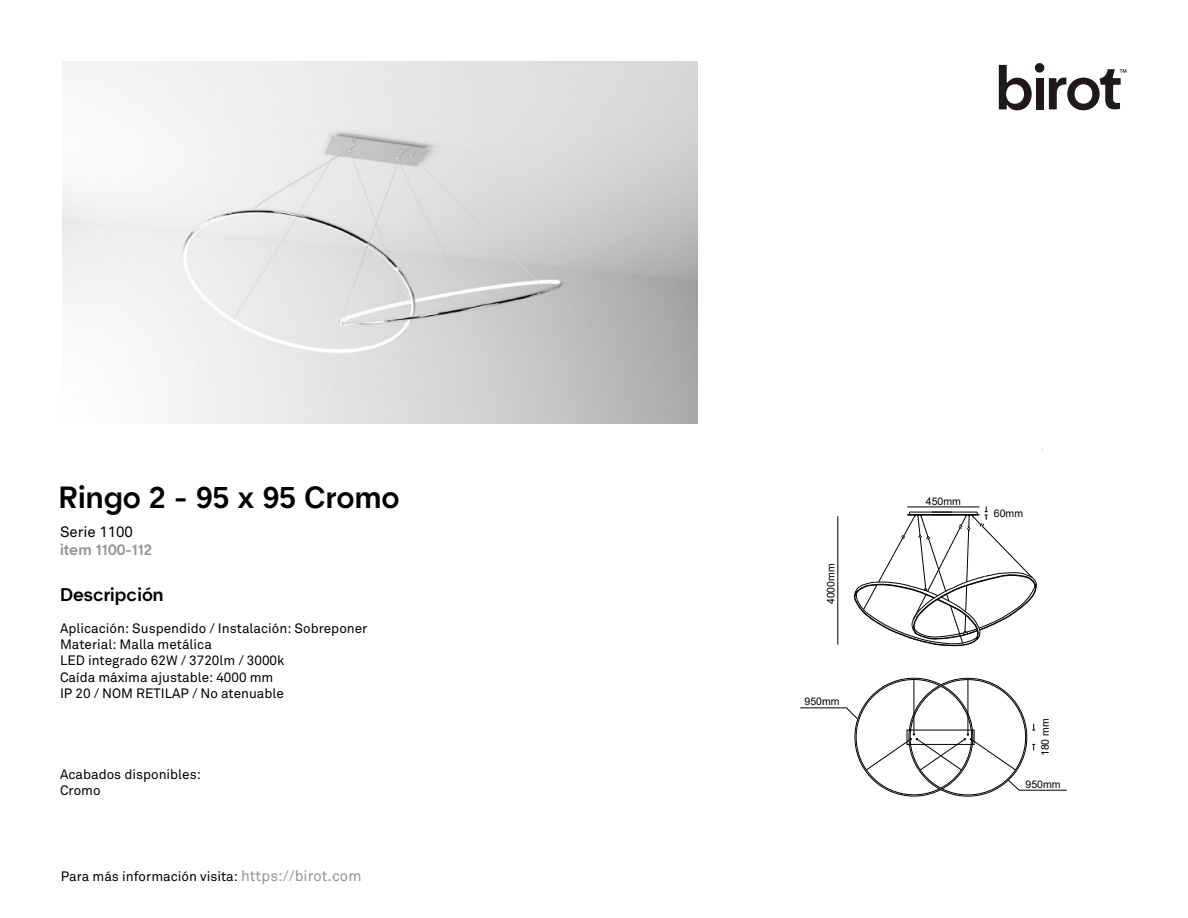
<style>
.page{position:relative;width:1188px;height:918px;background:#fff}
.page>*{position:absolute;margin:0;border:0;box-sizing:border-box;transform-origin:0 0}
.t1{font:500 30px "Hotel";color:#000}
.t2{font:500 18px "Hotel";color:#000}
.t3{font:500 15px "Hotel";color:#939598}
.t4{font:15px "Akkurat";color:#000}
.t5{font:13.5px/16.2px "Akkurat";color:#000}
.t6{font:10.5px "Arial";color:#000}
.s1{font-size:15px;color:#939598}
</style>
<div class="page">
<img style="left:63px;top:62px;width:635px;height:361px">
<svg style="left:999px;top:65px;width:33px;height:45px"></svg>
<div style="left:1036px;top:78px;width:8px;height:31px;background:#1f191a"></div>
<div style="left:1035px;top:63px;width:9px;height:10px;background:#1f191a;border-radius:50%"></div>
<svg style="left:1049px;top:69px;width:77px;height:41px"></svg>
<hr style="left:838px;top:517px;width:1px;height:127px;background:#000">
<svg style="left:800px;top:677px;width:267px;height:120px"></svg>
<svg style="left:854px;top:506px;width:183px;height:140px"></svg>
<h1 class="t1" style="left:59px;top:479px;width:343px">Ringo 2 - 95 x 95 Cromo</h1>
<p class="t4" style="left:60px;top:523px;width:74px">Serie 1100</p>
<p class="t3" style="left:60px;top:540px;width:94px">item 1100-112</p>
<h2 class="t2" style="left:60px;top:583px;width:105px">Descripción</h2>
<p class="t5" style="left:60px;top:621px;width:309px">Aplicación: Suspendido / Instalación: Sobreponer Material: Malla metálica<br>LED integrado 62W / 3720lm / 3000k<br>Caída máxima ajustable: 4000 mm<br>IP 20 / NOM RETILAP / No atenuable</p>
<p class="t5" style="left:60px;top:766px;width:142px">Acabados disponibles:<br>Cromo</p>
<p class="t5" style="left:61px;top:868px;width:302px">Para más información visita: <span class="s1">https://birot.com</span></p>
<p class="t6" style="left:824px;top:604px;width:42px;rotate:-90deg">4000mm</p>
<p class="t6" style="left:805px;top:695px;width:37px">950mm</p>
<p class="t6" style="left:926px;top:494px;width:37px">450mm</p>
<p class="t6" style="left:994px;top:506px;width:31px">60mm</p>
<p class="t6" style="left:1038px;top:756px;width:39px;rotate:-90deg">180 mm</p>
<p class="t6" style="left:1026px;top:777px;width:37px">950mm</p>
</div>
